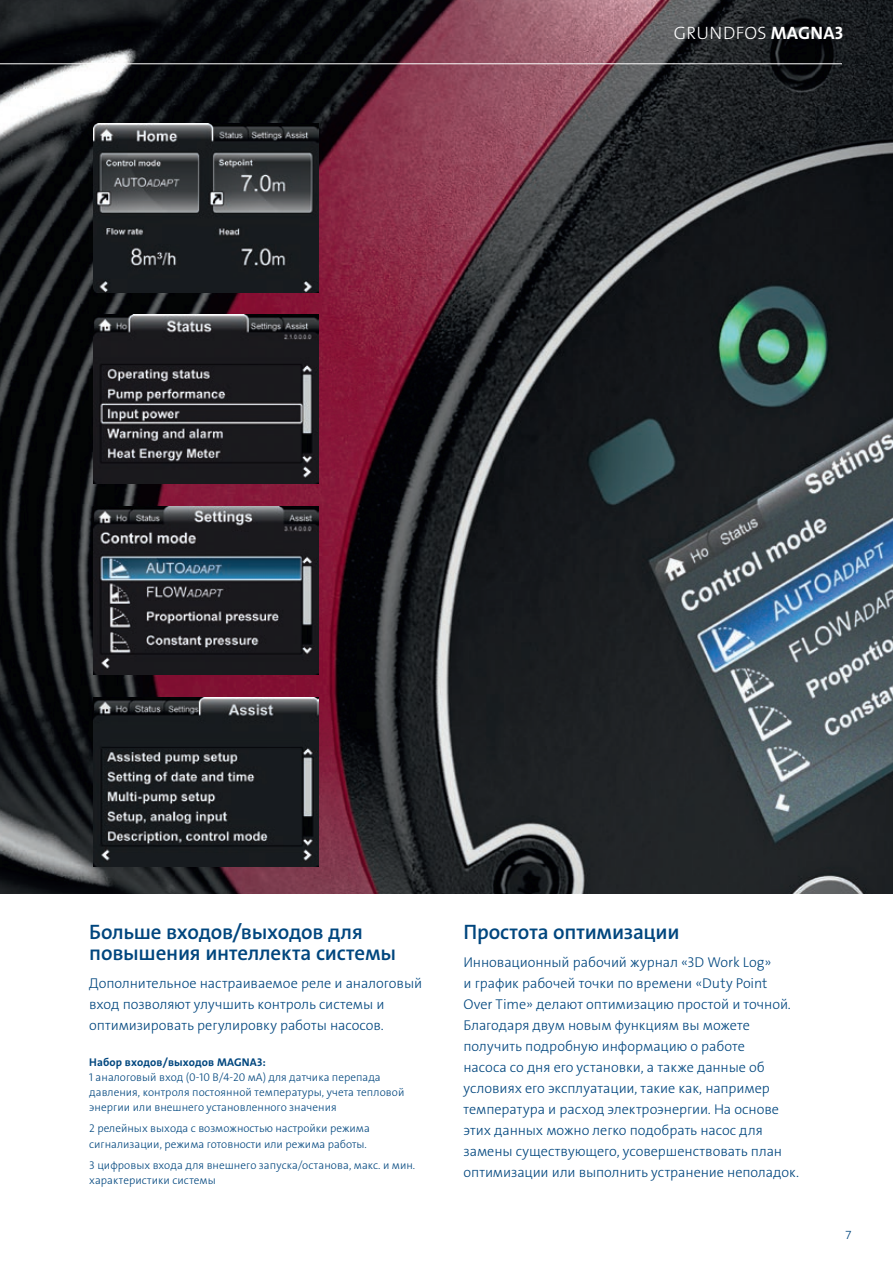
<style>
.page{position:relative;width:893px;height:1263px;background:#fff}
.page>*{position:absolute;margin:0;border:0;box-sizing:border-box;transform-origin:0 0}
.t1{font:21px/21px "Grundfos The Sans V2 OT 6 SB";letter-spacing:-.01em;color:#00467e}
.t2{font:18px "Grundfos The Sans V2 OT 3 L";letter-spacing:.015em;color:#fff}
.t3{font:14.25px/21px "Grundfos The Sans V2 OT 3 L";color:#00467e}
.t4{font:12px "Grundfos The Sans V2 OT 3 L";color:#00467e}
.t5{font:11.25px/15px "Grundfos The Sans V2 OT 3 L";color:#00467e}
.t6{font:11.25px "Grundfos The Sans V2 OT 7 B";letter-spacing:.01em;color:#00467e}
.s1{font-family:"Grundfos The Sans V2 OT 7 B"}
</style>
<div class="page">
<img style="left:0;top:0;width:893px;height:893px">
<hr style="left:0;top:63px;width:842px;height:1px;background:#fff">
<img style="left:94px;top:123px;width:225px;height:169px">
<img style="left:94px;top:315px;width:225px;height:169px">
<img style="left:94px;top:506px;width:225px;height:169px">
<img style="left:94px;top:697px;width:225px;height:169px">
<p class="t2" style="left:674px;top:21px;width:171px">grundfos <span class="s1">MAGNA3</span></p>
<h1 class="t1" style="left:89px;top:922px;width:308px">Больше входов/выходов для повышения интеллекта системы</h1>
<p class="t3" style="left:89px;top:973px;width:334px">Дополнительное настраиваемое реле и аналоговый вход позволяют улучшить контроль системы и оптимизировать регулировку работы насосов.</p>
<p class="t6" style="left:89px;top:1055px;width:178px">Набор входов/выходов MAGNA3:</p>
<p class="t5" style="left:89px;top:1070px;width:317px">1 аналоговый вход (0-10 В/4-20 мА) для датчика перепада давления, контроля постоянной температуры, учета тепловой энергии или внешнего установленного значения</p>
<p class="t5" style="left:89px;top:1121px;width:282px">2 релейных выхода с возможностью настройки режима сигнализации, режима готовности или режима работы.</p>
<p class="t5" style="left:89px;top:1158px;width:327px">3 цифровых входа для внешнего запуска/останова, макс. и мин. характеристики системы</p>
<h1 class="t1" style="left:463px;top:922px;width:218px">Простота оптимизации</h1>
<p class="t3" style="left:463px;top:952px;width:337px">Инновационный рабочий журнал «3d Work Log»<br>и график рабочей точки по времени «duty Point over Time» делают оптимизацию простой и точной.<br>Благодаря двум новым функциям вы можете получить подробную информацию о работе<br>насоса со дня его установки, а также данные об условиях его эксплуатации, такие как, например температура и расход электроэнергии. На основе этих данных можно легко подобрать насос для замены существующего, усовершенствовать план оптимизации или выполнить устранение неполадок.</p>
<p class="t4" style="left:845px;top:1228px;width:8px">7</p>
</div>
